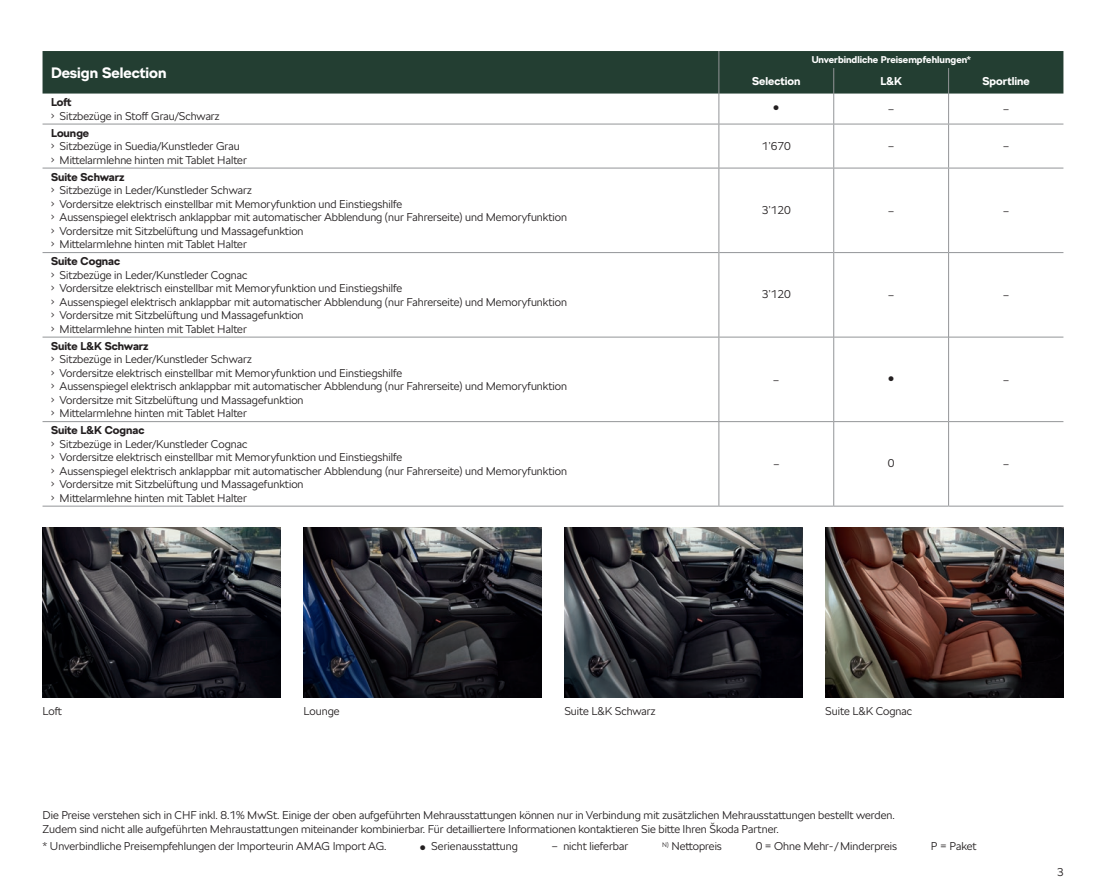
<style>
.page{position:relative;width:1106px;height:893px;background:#fff}
.page>*{position:absolute;margin:0;border:0;box-sizing:border-box;transform-origin:0 0}
.t1{font:700 15px "SKODA Next";color:#fff}
.t2{font:300 11.25px/13.5px "SKODA Next";color:#231f20}
.t3{font:700 11.25px "SKODA Next";color:#231f20}
.t4{font:700 11.25px "SKODA Next";color:#fff}
.t5{font:700 9.75px "SKODA Next";color:#fff}
.t6{font:6.75px "Zapf Dingbats ITC";color:#231f20}
</style>
<div class="page">
<div style="left:43px;top:51px;width:1020px;height:43px;background:#233e32"></div>
<hr style="left:43px;top:337px;width:675px;height:1px;background:#939598">
<hr style="left:719px;top:337px;width:114px;height:1px;background:#939598">
<hr style="left:834px;top:337px;width:114px;height:1px;background:#939598">
<hr style="left:949px;top:337px;width:114px;height:1px;background:#939598">
<hr style="left:43px;top:506px;width:676px;height:1px;background:#939598">
<hr style="left:719px;top:506px;width:114px;height:1px;background:#939598">
<hr style="left:833px;top:506px;width:115px;height:1px;background:#939598">
<hr style="left:948px;top:506px;width:115px;height:1px;background:#939598">
<svg style="left:718px;top:51px;width:1px;height:43px"></svg>
<svg style="left:833px;top:68px;width:1px;height:26px"></svg>
<svg style="left:948px;top:68px;width:1px;height:26px"></svg>
<hr style="left:43px;top:252px;width:675px;height:1px;background:#939598">
<hr style="left:719px;top:252px;width:114px;height:1px;background:#939598">
<hr style="left:834px;top:252px;width:114px;height:1px;background:#939598">
<hr style="left:949px;top:252px;width:114px;height:1px;background:#939598">
<hr style="left:718px;top:94px;width:1px;height:30px;background:#939598">
<hr style="left:718px;top:124px;width:1px;height:44px;background:#939598">
<hr style="left:718px;top:168px;width:1px;height:85px;background:#939598">
<hr style="left:718px;top:253px;width:1px;height:84px;background:#939598">
<hr style="left:718px;top:337px;width:1px;height:84px;background:#939598">
<hr style="left:718px;top:422px;width:1px;height:84px;background:#939598">
<hr style="left:833px;top:94px;width:1px;height:30px;background:#939598">
<hr style="left:948px;top:94px;width:1px;height:30px;background:#939598">
<hr style="left:833px;top:124px;width:1px;height:44px;background:#939598">
<hr style="left:948px;top:124px;width:1px;height:44px;background:#939598">
<hr style="left:833px;top:168px;width:1px;height:85px;background:#939598">
<hr style="left:948px;top:168px;width:1px;height:85px;background:#939598">
<hr style="left:833px;top:253px;width:1px;height:84px;background:#939598">
<hr style="left:948px;top:253px;width:1px;height:84px;background:#939598">
<hr style="left:833px;top:337px;width:1px;height:84px;background:#939598">
<hr style="left:948px;top:337px;width:1px;height:84px;background:#939598">
<hr style="left:833px;top:422px;width:1px;height:84px;background:#939598">
<hr style="left:948px;top:422px;width:1px;height:84px;background:#939598">
<hr style="left:719px;top:124px;width:114px;height:1px;background:#939598">
<hr style="left:719px;top:168px;width:114px;height:1px;background:#939598">
<hr style="left:719px;top:421px;width:114px;height:1px;background:#939598">
<hr style="left:833px;top:124px;width:115px;height:1px;background:#939598">
<hr style="left:948px;top:124px;width:115px;height:1px;background:#939598">
<hr style="left:833px;top:168px;width:115px;height:1px;background:#939598">
<hr style="left:948px;top:168px;width:115px;height:1px;background:#939598">
<hr style="left:833px;top:421px;width:115px;height:1px;background:#939598">
<hr style="left:948px;top:421px;width:115px;height:1px;background:#939598">
<hr style="left:43px;top:124px;width:676px;height:1px;background:#939598">
<hr style="left:43px;top:421px;width:676px;height:1px;background:#939598">
<hr style="left:43px;top:168px;width:676px;height:1px;background:#939598">
<img style="left:43px;top:527px;width:238px;height:170px">
<img style="left:303px;top:527px;width:238px;height:170px">
<img style="left:564px;top:527px;width:238px;height:170px">
<img style="left:825px;top:527px;width:238px;height:170px">
<h1 class="t1" style="left:51px;top:63px;width:117px">Design Selection</h1>
<p class="t3" style="left:51px;top:95px;width:22px">Loft</p>
<p class="t2" style="left:51px;top:109px;width:170px">• Sitzbezüge in Stoff Grau/Schwarz</p>
<p class="t3" style="left:51px;top:125px;width:40px">Lounge</p>
<p class="t2" style="left:51px;top:140px;width:190px">• Sitzbezüge in Suedia/Kunstleder Grau</p>
<p class="t2" style="left:51px;top:153px;width:197px">• Mittelarmlehne hinten mit Tablet Halter</p>
<p class="t3" style="left:51px;top:169px;width:75px">Suite Schwarz</p>
<p class="t2" style="left:51px;top:184px;width:202px">• Sitzbezüge in Leder/Kunstleder Schwarz</p>
<p class="t2" style="left:51px;top:197px;width:352px">• Vordersitze elektrisch einstellbar mit Memoryfunktion und Einstiegshilfe</p>
<p class="t2" style="left:51px;top:211px;width:517px">• Aussenspiegel elektrisch anklappbar mit automatischer Abblendung (nur Fahrerseite) und Memoryfunktion</p>
<p class="t2" style="left:51px;top:224px;width:254px">• Vordersitze mit Sitzbelüftung und Massagefunktion</p>
<p class="t2" style="left:51px;top:238px;width:197px">• Mittelarmlehne hinten mit Tablet Halter</p>
<p class="t3" style="left:51px;top:254px;width:71px">Suite Cognac</p>
<p class="t2" style="left:51px;top:268px;width:198px">• Sitzbezüge in Leder/Kunstleder Cognac</p>
<p class="t2" style="left:51px;top:282px;width:352px">• Vordersitze elektrisch einstellbar mit Memoryfunktion und Einstiegshilfe</p>
<p class="t2" style="left:51px;top:295px;width:517px">• Aussenspiegel elektrisch anklappbar mit automatischer Abblendung (nur Fahrerseite) und Memoryfunktion</p>
<p class="t2" style="left:51px;top:309px;width:254px">• Vordersitze mit Sitzbelüftung und Massagefunktion</p>
<p class="t2" style="left:51px;top:322px;width:197px">• Mittelarmlehne hinten mit Tablet Halter</p>
<p class="t3" style="left:51px;top:338px;width:99px">Suite L&amp;K Schwarz</p>
<p class="t2" style="left:51px;top:353px;width:202px">• Sitzbezüge in Leder/Kunstleder Schwarz</p>
<p class="t2" style="left:51px;top:366px;width:352px">• Vordersitze elektrisch einstellbar mit Memoryfunktion und Einstiegshilfe</p>
<p class="t2" style="left:51px;top:380px;width:517px">• Aussenspiegel elektrisch anklappbar mit automatischer Abblendung (nur Fahrerseite) und Memoryfunktion</p>
<p class="t2" style="left:51px;top:393px;width:254px">• Vordersitze mit Sitzbelüftung und Massagefunktion</p>
<p class="t2" style="left:51px;top:407px;width:197px">• Mittelarmlehne hinten mit Tablet Halter</p>
<p class="t3" style="left:51px;top:423px;width:95px">Suite L&amp;K Cognac</p>
<p class="t2" style="left:51px;top:437px;width:198px">• Sitzbezüge in Leder/Kunstleder Cognac</p>
<p class="t2" style="left:51px;top:451px;width:352px">• Vordersitze elektrisch einstellbar mit Memoryfunktion und Einstiegshilfe</p>
<p class="t2" style="left:51px;top:464px;width:517px">• Aussenspiegel elektrisch anklappbar mit automatischer Abblendung (nur Fahrerseite) und Memoryfunktion</p>
<p class="t2" style="left:51px;top:478px;width:254px">• Vordersitze mit Sitzbelüftung und Massagefunktion</p>
<p class="t2" style="left:51px;top:491px;width:197px">• Mittelarmlehne hinten mit Tablet Halter</p>
<p class="t5" style="left:811px;top:53px;width:161px">Unverbindliche Preisempfehlungen*</p>
<p class="t4" style="left:752px;top:73px;width:50px">Selection</p>
<p class="t4" style="left:880px;top:73px;width:23px">L&amp;K</p>
<p class="t4" style="left:982px;top:73px;width:49px">Sportline</p>
<p class="t6" style="left:773px;top:105px;width:7px">●</p>
<p class="t2" style="left:888px;top:102px;width:7px">–</p>
<p class="t2" style="left:1003px;top:102px;width:7px">–</p>
<p class="t2" style="left:761px;top:139px;width:31px">1’670</p>
<p class="t2" style="left:888px;top:140px;width:7px">–</p>
<p class="t2" style="left:1003px;top:140px;width:7px">–</p>
<p class="t2" style="left:761px;top:203px;width:31px">3’120</p>
<p class="t2" style="left:888px;top:204px;width:7px">–</p>
<p class="t2" style="left:1003px;top:204px;width:7px">–</p>
<p class="t2" style="left:761px;top:288px;width:31px">3’120</p>
<p class="t2" style="left:888px;top:288px;width:7px">–</p>
<p class="t2" style="left:1003px;top:288px;width:7px">–</p>
<p class="t2" style="left:773px;top:373px;width:7px">–</p>
<p class="t6" style="left:888px;top:376px;width:7px">●</p>
<p class="t2" style="left:1003px;top:373px;width:7px">–</p>
<p class="t2" style="left:773px;top:458px;width:7px">–</p>
<p class="t2" style="left:887px;top:457px;width:8px">0</p>
<p class="t2" style="left:1003px;top:458px;width:7px">–</p>
<p class="t2" style="left:43px;top:704px;width:21px">Loft</p>
<p class="t2" style="left:303px;top:704px;width:38px">Lounge</p>
<p class="t2" style="left:564px;top:704px;width:93px">Suite L&amp;K Schwarz</p>
<p class="t2" style="left:825px;top:704px;width:88px">Suite L&amp;K Cognac</p>
<p class="t2" style="left:43px;top:809px;width:853px">Die Preise verstehen sich in CHF inkl. 8.1% MwSt. Einige der oben aufgeführten Mehrausstattungen können nur in Verbindung mit zusätzlichen Mehrausstattungen bestellt werden.<br>Zudem sind nicht alle aufgeführten Mehraustattungen miteinander kombinierbar. Für detailliertere Informationen kontaktieren Sie bitte Ihren Škoda Partner.</p>
<p class="t2" style="left:43px;top:840px;width:345px">* Unverbindliche Preisempfehlungen der Importeurin AMAG Import AG.</p>
<p class="t2" style="left:420px;top:840px;width:99px">● Serienausstattung</p>
<p class="t2" style="left:551px;top:840px;width:78px">– nicht lieferbar</p>
<p class="t2" style="left:662px;top:840px;width:61px"><sup>N)</sup> Nettopreis</p>
<p class="t2" style="left:755px;top:840px;width:143px">0 = Ohne Mehr-/Minderpreis</p>
<p class="t2" style="left:931px;top:840px;width:47px">P = Paket</p>
<p class="t2" style="left:1057px;top:865px;width:8px">3</p>
</div>
